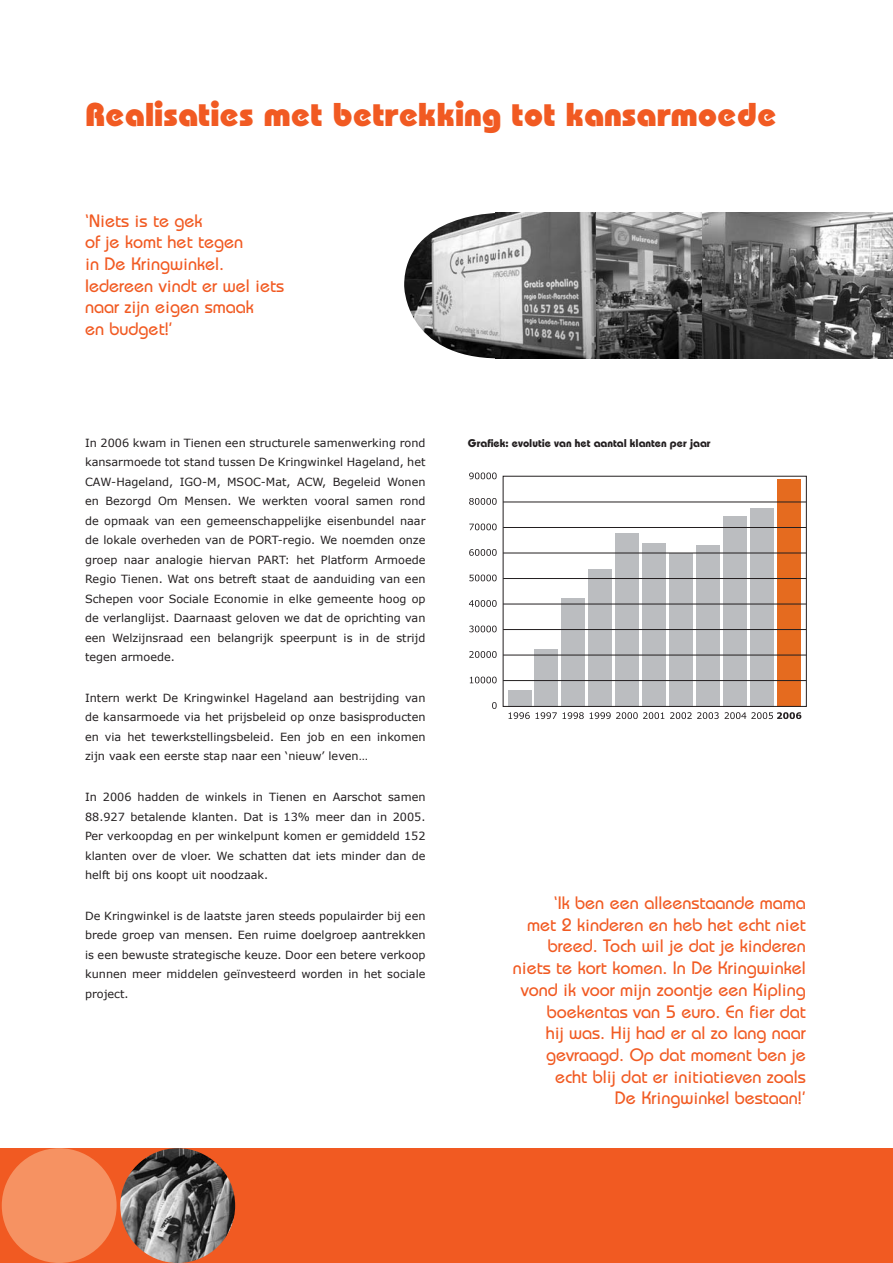
<style>
.page{position:relative;width:893px;height:1263px;background:#fff}
.page>*{position:absolute;margin:0;border:0;box-sizing:border-box;transform-origin:0 0}
.t1{font:800 33px "Bauhaus";color:#f15a22}
.t2{font:500 18px/21.8px "Bauhaus";color:#f15a22;text-align:right}
.t3{font:11.25px/19.5px "Verdana";color:#231f20;text-align:justify}
.t4{font:700 11.25px "Bauhaus";color:#231f20}
</style>
<div class="page">
<div style="left:0;top:1148px;width:892px;height:115px;background:#f15a22"></div>
<div style="left:2px;top:1148px;width:115px;height:115px;background:#f69262;border-radius:50%"></div>
<img style="left:120px;top:1148px;width:115px;height:115px;border-radius:50%">
<img style="left:595px;top:213px;width:297px;height:145px">
<img style="left:404px;top:213px;width:191px;height:145px;border-radius:50%">
<div style="left:777px;top:479px;width:23px;height:228px;background:#e56b1f"></div>
<div style="left:750px;top:508px;width:24px;height:199px;background:#bbbdc0"></div>
<div style="left:508px;top:690px;width:24px;height:17px;background:#bbbdc0"></div>
<div style="left:534px;top:649px;width:24px;height:58px;background:#bbbdc0"></div>
<div style="left:561px;top:598px;width:24px;height:109px;background:#bbbdc0"></div>
<div style="left:588px;top:569px;width:24px;height:138px;background:#bbbdc0"></div>
<div style="left:615px;top:533px;width:24px;height:174px;background:#bbbdc0"></div>
<div style="left:642px;top:543px;width:24px;height:164px;background:#bbbdc0"></div>
<div style="left:669px;top:553px;width:24px;height:154px;background:#bbbdc0"></div>
<div style="left:696px;top:546px;width:24px;height:161px;background:#bbbdc0"></div>
<div style="left:723px;top:516px;width:24px;height:191px;background:#bbbdc0"></div>
<svg style="left:492px;top:702px;width:4px;height:7px"></svg>
<svg style="left:470px;top:677px;width:26px;height:6px"></svg>
<svg style="left:469px;top:651px;width:27px;height:7px"></svg>
<svg style="left:469px;top:626px;width:27px;height:6px"></svg>
<svg style="left:469px;top:600px;width:27px;height:7px"></svg>
<svg style="left:469px;top:575px;width:27px;height:6px"></svg>
<svg style="left:469px;top:549px;width:27px;height:7px"></svg>
<svg style="left:469px;top:524px;width:27px;height:6px"></svg>
<svg style="left:469px;top:498px;width:27px;height:7px"></svg>
<svg style="left:469px;top:473px;width:27px;height:6px"></svg>
<svg style="left:535px;top:712px;width:21px;height:7px"></svg>
<svg style="left:562px;top:712px;width:21px;height:7px"></svg>
<svg style="left:589px;top:712px;width:21px;height:7px"></svg>
<svg style="left:616px;top:712px;width:21px;height:7px"></svg>
<svg style="left:643px;top:712px;width:21px;height:7px"></svg>
<svg style="left:670px;top:712px;width:21px;height:7px"></svg>
<svg style="left:697px;top:712px;width:21px;height:7px"></svg>
<hr style="left:503px;top:680px;width:303px;height:1px;background:#231f20">
<hr style="left:503px;top:655px;width:303px;height:1px;background:#231f20">
<hr style="left:503px;top:629px;width:303px;height:1px;background:#231f20">
<hr style="left:503px;top:604px;width:303px;height:1px;background:#231f20">
<hr style="left:503px;top:578px;width:303px;height:1px;background:#231f20">
<hr style="left:503px;top:553px;width:303px;height:1px;background:#231f20">
<hr style="left:503px;top:527px;width:303px;height:1px;background:#231f20">
<hr style="left:503px;top:502px;width:303px;height:1px;background:#231f20">
<svg style="left:508px;top:712px;width:21px;height:7px"></svg>
<div style="left:502px;top:476px;width:304px;height:231px;border:1px solid #231f20"></div>
<svg style="left:724px;top:712px;width:77px;height:7px"></svg>
<img style="left:495px;top:213px;width:100px;height:145px">
<h1 class="t1" style="left:85px;top:103px;width:693px">Realisaties met betrekking tot kansarmoede</h1>
<h2 class="t2" style="left:85px;top:211px;width:201px;text-align:left">‘Niets is te gek<br>of je komt het tegen<br>in De Kringwinkel.<br>Iedereen vindt er wel iets naar zijn eigen smaak<br>en budget!’</h2>
<p class="t3" style="left:85px;top:432px;width:342px">In 2006 kwam in Tienen een structurele samenwerking rond kansarmoede tot stand tussen De Kringwinkel Hageland, het CAW-Hageland, IGO-M, MSOC-Mat, ACW, Begeleid Wonen en Bezorgd Om Mensen. We werkten vooral samen rond de opmaak van een gemeenschappelijke eisenbundel naar de lokale overheden van de PORT-regio. We noemden onze groep naar analogie hiervan PART: het Platform Armoede Regio Tienen. Wat ons betreft staat de aanduiding van een Schepen voor Sociale Economie in elke gemeente hoog op de verlanglijst. Daarnaast geloven we dat de oprichting van een Welzijnsraad een belangrijk speerpunt is in de strijd tegen armoede.</p>
<p class="t3" style="left:85px;top:688px;width:342px">Intern werkt De Kringwinkel Hageland aan bestrijding van de kansarmoede via het prijsbeleid op onze basisproducten en via het tewerkstellingsbeleid. Een job en een inkomen zijn vaak een eerste stap naar een ‘nieuw’ leven…</p>
<p class="t3" style="left:85px;top:787px;width:342px">In 2006 hadden de winkels in Tienen en Aarschot samen 88.927 betalende klanten. Dat is 13% meer dan in 2005.<br>Per verkoopdag en per winkelpunt komen er gemiddeld 152 klanten over de vloer. We schatten dat iets minder dan de helft bij ons koopt uit noodzaak.</p>
<p class="t3" style="left:85px;top:906px;width:342px">De Kringwinkel is de laatste jaren steeds populairder bij een brede groep van mensen. Een ruime doelgroep aantrekken is een bewuste strategische keuze. Door een betere verkoop kunnen meer middelen geïnvesteerd worden in het sociale project.</p>
<p class="t4" style="left:468px;top:439px;width:244px">Grafiek: evolutie van het aantal klanten per jaar</p>
<p class="t2" style="left:512px;top:894px;width:295px">‘Ik ben een alleenstaande mama<br>met 2 kinderen en heb het echt niet breed. Toch wil je dat je kinderen niets te kort komen. In De Kringwinkel vond ik voor mijn zoontje een Kipling boekentas van 5 euro. En fier dat<br>hij was. Hij had er al zo lang naar gevraagd. Op dat moment ben je echt blij dat er initiatieven zoals<br>De Kringwinkel bestaan!’</p>
</div>
